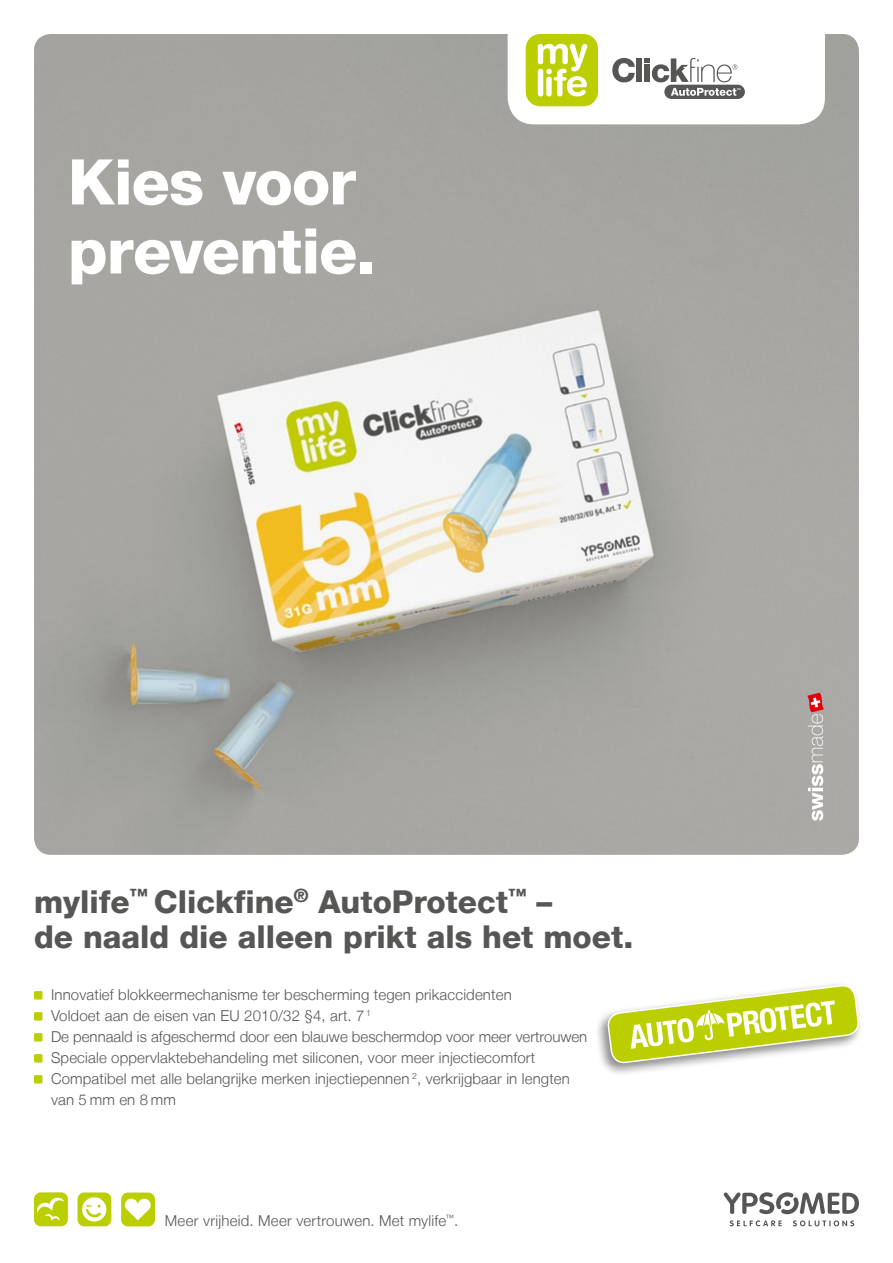
<style>
.page{position:relative;width:893px;height:1263px;background:#fff}
.page>*{position:absolute;margin:0;border:0;box-sizing:border-box;transform-origin:0 0}
.t1{font:800 63px/69px "Helvetica Neue LT";letter-spacing:-.02em;color:#fff}
.t2{font:800 31.5px/35.2px "Helvetica Neue LT";color:#565655}
.t3{font:300 15px/21px "Helvetica Neue LT";letter-spacing:.01em;color:#565655}
</style>
<div class="page">
<img style="left:34px;top:34px;width:825px;height:821px">
<div style="left:594px;top:981px;width:269px;height:96px;background:#000;opacity:.45"></div>
<svg style="left:607px;top:981px;width:253px;height:94px"></svg>
<svg style="left:807px;top:693px;width:17px;height:128px"></svg>
<div style="left:508px;top:0;width:317px;height:124px;background:#fff;border-radius:27px"></div>
<div style="left:77px;top:1192px;width:34px;height:34px;background:#bbcf00;border-radius:7px"></div>
<div style="left:121px;top:1192px;width:34px;height:34px;background:#bbcf00;border-radius:7px"></div>
<div style="left:34px;top:1192px;width:34px;height:34px;background:#bbcf00;border-radius:7px"></div>
<svg style="left:125px;top:1198px;width:26px;height:22px"></svg>
<svg style="left:82px;top:1197px;width:24px;height:24px"></svg>
<svg style="left:37px;top:1197px;width:27px;height:24px"></svg>
<svg style="left:730px;top:1220px;width:52px;height:6px"></svg>
<svg style="left:793px;top:1220px;width:61px;height:6px"></svg>
<svg style="left:724px;top:1192px;width:135px;height:22px"></svg>
<div style="left:526px;top:34px;width:72px;height:72px;background:#bbcf00;border-radius:14px"></div>
<svg style="left:538px;top:44px;width:49px;height:52px"></svg>
<div style="left:664px;top:85px;width:81px;height:14px;background:#565655;border-radius:7px"></div>
<svg style="left:671px;top:88px;width:69px;height:8px"></svg>
<svg style="left:612px;top:58px;width:23px;height:24px"></svg>
<div style="left:636px;top:58px;width:6px;height:24px;background:#565655"></div>
<svg style="left:645px;top:58px;width:92px;height:24px"></svg>
<div style="left:34px;top:991px;width:9px;height:8px;background:#bbcf00;border-radius:2px"></div>
<div style="left:34px;top:1012px;width:9px;height:8px;background:#bbcf00;border-radius:2px"></div>
<div style="left:34px;top:1033px;width:9px;height:8px;background:#bbcf00;border-radius:2px"></div>
<div style="left:34px;top:1054px;width:9px;height:8px;background:#bbcf00;border-radius:2px"></div>
<div style="left:34px;top:1075px;width:9px;height:8px;background:#bbcf00;border-radius:2px"></div>
<h1 class="t1" style="left:68px;top:147px;width:309px">Kies voor preventie.</h1>
<h2 class="t2" style="left:34px;top:884px;width:601px">mylife<sup>™</sup> Clickfine<sup>®</sup> AutoProtect<sup>™</sup> –<br>de naald die alleen prikt als het moet.</h2>
<p class="t3" style="left:51px;top:983px;width:538px">Innovatief blokkeermechanisme ter bescherming tegen prikaccidenten<br>Voldoet aan de eisen van EU 2010/32 §4, art. 7 <sup>1<br></sup>De pennaald is afgeschermd door een blauwe beschermdop voor meer vertrouwen Speciale oppervlaktebehandeling met siliconen, voor meer injectiecomfort Compatibel met alle belangrijke merken injectiepennen <sup>2</sup>, verkrijgbaar in lengten van 5 mm en 8 mm</p>
<p class="t3" style="left:165px;top:1210px;width:295px">Meer vrijheid. Meer vertrouwen. Met mylife<sup>™</sup>.</p>
</div>
